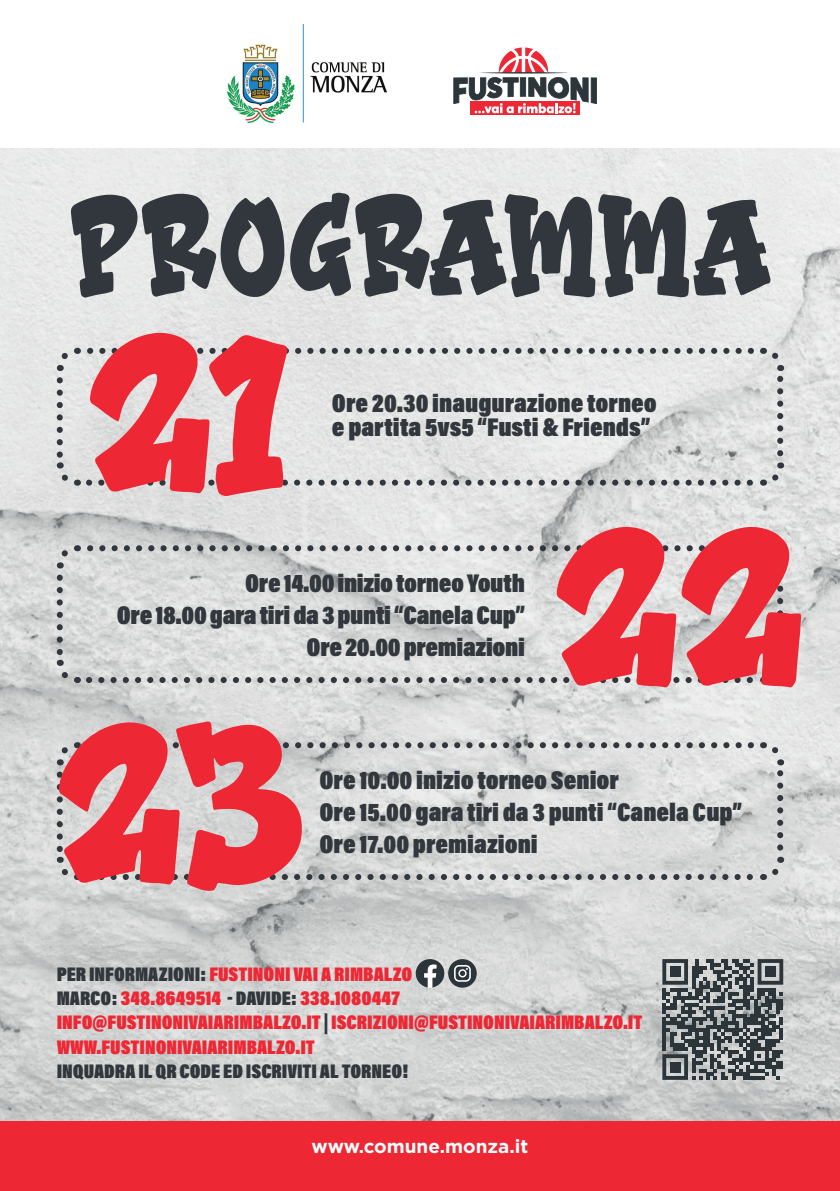
<style>
.page{position:relative;width:840px;height:1191px;background:#fff}
.page>*{position:absolute;margin:0;border:0;box-sizing:border-box;transform-origin:0 0}
.t1{font:239.6px "Bomber Squad";color:#ee2734}
.t2{font:237.2px "Bomber Squad";color:#ee2734}
.t3{font:141.4px "Bomber Squad";color:#31373c}
.t4{font:26px/24px "Acumin Variable Concept";color:#31373c}
.t5{font:20px "Acumin Variable Concept";color:#ee2734}
.t6{font:20px "Acumin Variable Concept";color:#31373c}
.t7{font:700 19px "Gotham";color:#fff}
.s1{color:#31373c}
</style>
<div class="page">
<img style="left:0;top:148px;width:839px;height:974px">
<svg style="left:89px;top:479px;width:667px;height:6px;background:#9da0a1"></svg>
<svg style="left:56px;top:380px;width:22px;height:109px;background:#ced0cf"></svg>
<svg style="left:762px;top:462px;width:24px;height:24px"></svg>
<svg style="left:761px;top:344px;width:22px;height:109px;background:#cccece"></svg>
<svg style="left:53px;top:347px;width:697px;height:24px;background:#d2d3d3"></svg>
<div style="left:0;top:1122px;width:839px;height:69px;background:#ee2734"></div>
<svg style="left:89px;top:677px;width:667px;height:6px;background:#989b9c"></svg>
<svg style="left:56px;top:577px;width:22px;height:109px;background:#c2c4c4"></svg>
<svg style="left:762px;top:660px;width:24px;height:23px"></svg>
<svg style="left:761px;top:541px;width:22px;height:109px;background:#c6c8c8"></svg>
<svg style="left:53px;top:545px;width:697px;height:23px;background:#c9cbca"></svg>
<svg style="left:89px;top:874px;width:667px;height:6px;background:#949899"></svg>
<svg style="left:56px;top:774px;width:22px;height:109px;background:#c3c5c5"></svg>
<svg style="left:762px;top:856px;width:24px;height:24px"></svg>
<svg style="left:761px;top:738px;width:22px;height:109px;background:#c6c8c8"></svg>
<svg style="left:53px;top:741px;width:697px;height:24px;background:#c5c7c7"></svg>
<svg style="left:662px;top:959px;width:120px;height:120px;background:#6e7477"></svg>
<div style="left:669px;top:966px;width:11px;height:11px;background:#2c353a"></div>
<div style="left:764px;top:966px;width:11px;height:11px;background:#2c353a"></div>
<div style="left:669px;top:1061px;width:11px;height:11px;background:#2c353a"></div>
<div style="left:448px;top:959px;width:28px;height:28px;background:#2c353a;border-radius:50%"></div>
<svg style="left:454px;top:965px;width:16px;height:16px"></svg>
<svg style="left:415px;top:959px;width:29px;height:28px"></svg>
<img style="left:228px;top:24px;width:158px;height:98px">
<svg style="left:470px;top:113px;width:109px;height:2px"></svg>
<svg style="left:453px;top:47px;width:143px;height:66px"></svg>
<p class="t3" style="left:68px;top:180px;width:705px">PROGRAMMA</p>
<p class="t2" style="left:85px;top:303px;width:208px">21</p>
<p class="t4" style="left:332px;top:390px;width:326px">Ore 20.30 inaugurazione torneo e partita 5vs5 “Fusti &amp; Friends”</p>
<p class="t4" style="left:245px;top:569px;width:281px">Ore 14.00 inizio torneo Youth</p>
<p class="t4" style="left:117px;top:601px;width:409px">Ore 18.00 gara tiri da 3 punti “Canela Cup”</p>
<p class="t4" style="left:306px;top:633px;width:220px">Ore 20.00 premiazioni</p>
<p class="t2" style="left:551px;top:497px;width:256px">22</p>
<p class="t1" style="left:54px;top:692px;width:254px">23</p>
<p class="t4" style="left:319px;top:766px;width:301px">Ore 10.00 inizio torneo Senior</p>
<p class="t4" style="left:319px;top:794px;width:424px;line-height:32px">Ore 15.00 gara tiri da 3 punti “Canela Cup”<br>Ore 17.00 premiazioni</p>
<p class="t5" style="left:57px;top:960px;width:357px"><span class="s1">PER INFORMAZIONI:</span> FUSTINONI VAI A RIMBALZO</p>
<p class="t5" style="left:57px;top:984px;width:344px"><span class="s1">MARCO:</span> 348.8649514 <span class="s1">- DAVIDE:</span> 338.1080447</p>
<p class="t5" style="left:57px;top:1008px;width:586px">INFO@FUSTINONIVAIARIMBALZO.IT <span class="s1">|</span> ISCRIZIONI@FUSTINONIVAIARIMBALZO.IT</p>
<p class="t5" style="left:57px;top:1033px;width:259px">WWW.FUSTINONIVAIARIMBALZO.IT</p>
<p class="t6" style="left:57px;top:1057px;width:353px">INQUADRA IL QR CODE ED ISCRIVITI AL TORNEO!</p>
<p class="t7" style="left:311px;top:1133px;width:218px">www.comune.monza.it</p>
</div>
